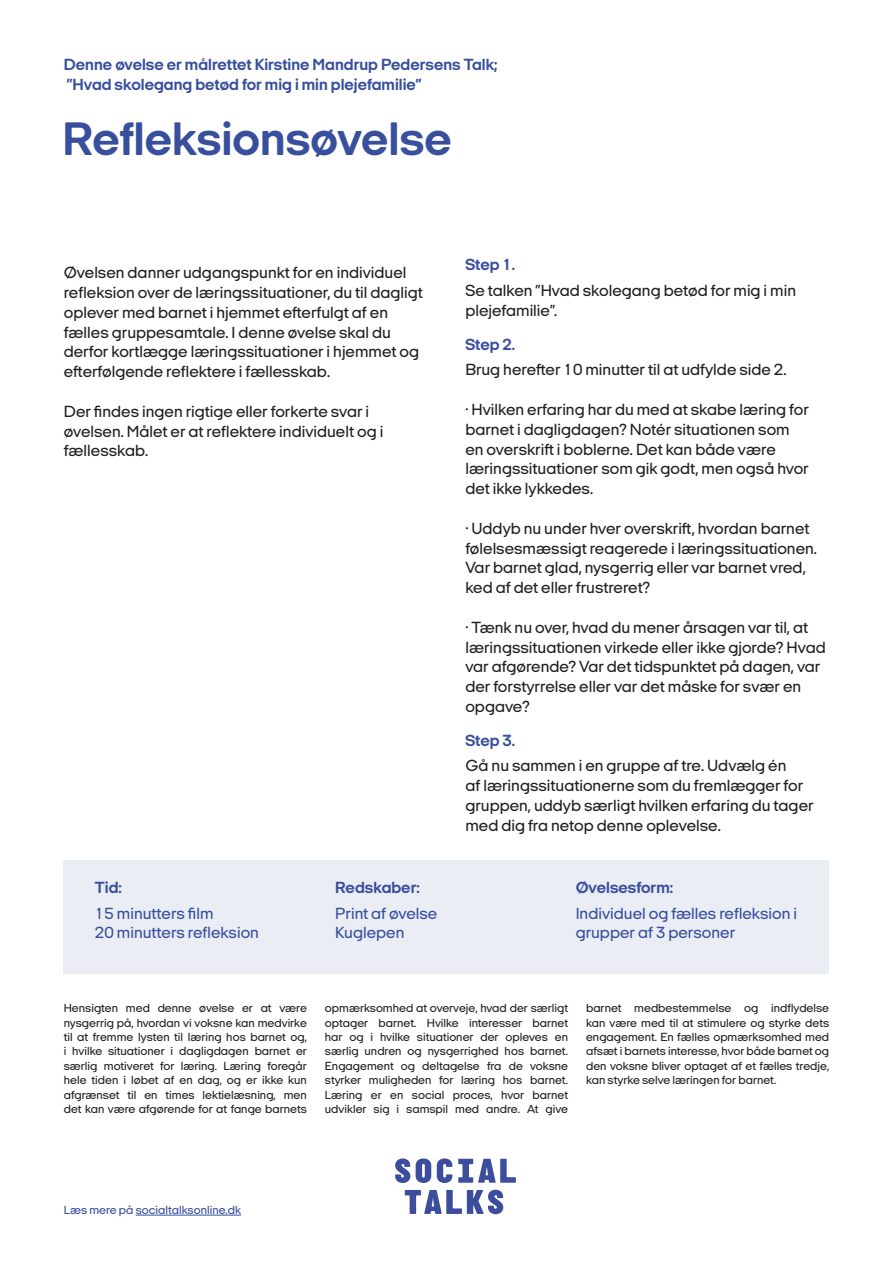
<style>
.page{position:relative;width:893px;height:1263px;background:#fff}
.page>*{position:absolute;margin:0;border:0;box-sizing:border-box;transform-origin:0 0}
.Headline{font:700 48px "Italian Plate No 1 Expanded";color:#384f9e}
.Brødtekst{font:500 16.5px/19.8px "Italian Plate No 1 Expanded";color:#231f20}
.Brødtekst-2{font:700 16.5px "Italian Plate No 1 Expanded";color:#384f9e}
.Brødtekst-3{font:500 16.5px/19.8px "Italian Plate No 1 Expanded";color:#384f9e}
.Formål{font:500 12px/14.4px "Italian Plate No 1 Expanded";color:#231f20;text-align:justify}
.Formål-2{font:500 12px "Italian Plate No 1 Expanded";color:#384f9e}
</style>
<div class="page">
<hr style="left:136px;top:1215px;width:105px;height:1px;background:#384f9e">
<svg style="left:395px;top:1158px;width:15px;height:25px"></svg>
<svg style="left:416px;top:1158px;width:15px;height:25px"></svg>
<svg style="left:437px;top:1158px;width:15px;height:25px"></svg>
<svg style="left:458px;top:1159px;width:58px;height:24px"></svg>
<svg style="left:405px;top:1190px;width:98px;height:24px"></svg>
<div style="left:64px;top:860px;width:765px;height:113px;background:#ebedf5"></div>
<p class="Brødtekst-2" style="left:64px;top:56px;width:435px">Denne øvelse er målrettet Kirstine Mandrup Pedersens Talk;</p>
<p class="Brødtekst-2" style="left:67px;top:75px;width:356px">”Hvad skolegang betød for mig i min plejefamilie”</p>
<p class="Headline" style="left:62px;top:113px;width:391px">Refleksionsøvelse</p>
<p class="Brødtekst" style="left:64px;top:263px;width:361px">Øvelsen danner udgangspunkt for en individuel refleksion over de læringssituationer, du til dagligt oplever med barnet i hjemmet efterfulgt af en fælles gruppesamtale. I denne øvelse skal du derfor kortlægge læringssituationer i hjemmet og efterfølgende reflektere i fællesskab.</p>
<p class="Brødtekst" style="left:64px;top:401px;width:321px">Der findes ingen rigtige eller forkerte svar i øvelsen. Målet er at reflektere individuelt og i fællesskab.</p>
<p class="Brødtekst-2" style="left:95px;top:878px;width:28px">Tid:</p>
<p class="Brødtekst-3" style="left:95px;top:903px;width:166px">15 minutters film<br>20 minutters refleksion</p>
<p class="Brødtekst-2" style="left:335px;top:878px;width:86px">Redskaber:</p>
<p class="Brødtekst-3" style="left:335px;top:903px;width:104px">Print af øvelse</p>
<p class="Brødtekst-3" style="left:335px;top:923px;width:71px">Kuglepen</p>
<p class="Brødtekst-2" style="left:465px;top:256px;width:51px">Step 1.</p>
<p class="Brødtekst" style="left:465px;top:281px;width:332px">Se talken ”Hvad skolegang betød for mig i min plejefamilie”.</p>
<p class="Brødtekst-2" style="left:465px;top:335px;width:51px">Step 2.</p>
<p class="Brødtekst" style="left:465px;top:360px;width:323px">Brug herefter 10 minutter til at udfylde side 2.</p>
<p class="Brødtekst" style="left:465px;top:399px;width:345px">· Hvilken erfaring har du med at skabe læring for barnet i dagligdagen? Notér situationen som en overskrift i boblerne. Det kan både være læringssituationer som gik godt, men også hvor det ikke lykkedes.</p>
<p class="Brødtekst" style="left:465px;top:518px;width:353px">· Uddyb nu under hver overskrift, hvordan barnet følelsesmæssigt reagerede i læringssituationen.<br>Var barnet glad, nysgerrig eller var barnet vred, ked af det eller frustreret?</p>
<p class="Brødtekst" style="left:465px;top:617px;width:362px">· Tænk nu over, hvad du mener årsagen var til, at læringssituationen virkede eller ikke gjorde? Hvad var afgørende? Var det tidspunktet på dagen, var der forstyrrelse eller var det måske for svær en opgave?</p>
<p class="Brødtekst-2" style="left:465px;top:731px;width:51px">Step 3.</p>
<p class="Brødtekst" style="left:465px;top:756px;width:350px">Gå nu sammen i en gruppe af tre. Udvælg én<br>af læringssituationerne som du fremlægger for gruppen, uddyb særligt hvilken erfaring du tager med dig fra netop denne oplevelse.</p>
<p class="Brødtekst-2" style="left:576px;top:878px;width:99px">Øvelsesform:</p>
<p class="Brødtekst-3" style="left:576px;top:903px;width:223px">Individuel og fælles refleksion i grupper af 3 personer</p>
<p class="Formål" style="left:64px;top:1001px;width:245px">Hensigten med denne øvelse er at være nysgerrig på, hvordan vi voksne kan medvirke til at fremme lysten til læring hos barnet og, i hvilke situationer i dagligdagen barnet er særlig motiveret for læring. Læring foregår hele tiden i løbet af en dag, og er ikke kun afgrænset til en times lektielæsning, men det kan være afgørende for at fange barnets</p>
<p class="Formål" style="left:325px;top:1001px;width:245px">opmærksomhed at overveje, hvad der særligt optager barnet. Hvilke interesser barnet har og i hvilke situationer der opleves en særlig undren og nysgerrighed hos barnet.<br>Engagement og deltagelse fra de voksne styrker muligheden for læring hos barnet.<br>Læring er en social proces, hvor barnet udvikler sig i samspil med andre. At give</p>
<p class="Formål" style="left:586px;top:1001px;width:245px">barnet medbestemmelse og indflydelse kan være med til at stimulere og styrke dets engagement. En fælles opmærksomhed med afsæt i barnets interesse, hvor både barnet og den voksne bliver optaget af et fælles tredje, kan styrke selve læringen for barnet.</p>
<p class="Formål-2" style="left:64px;top:1203px;width:179px">Læs mere på socialtalksonline.dk</p>
</div>
